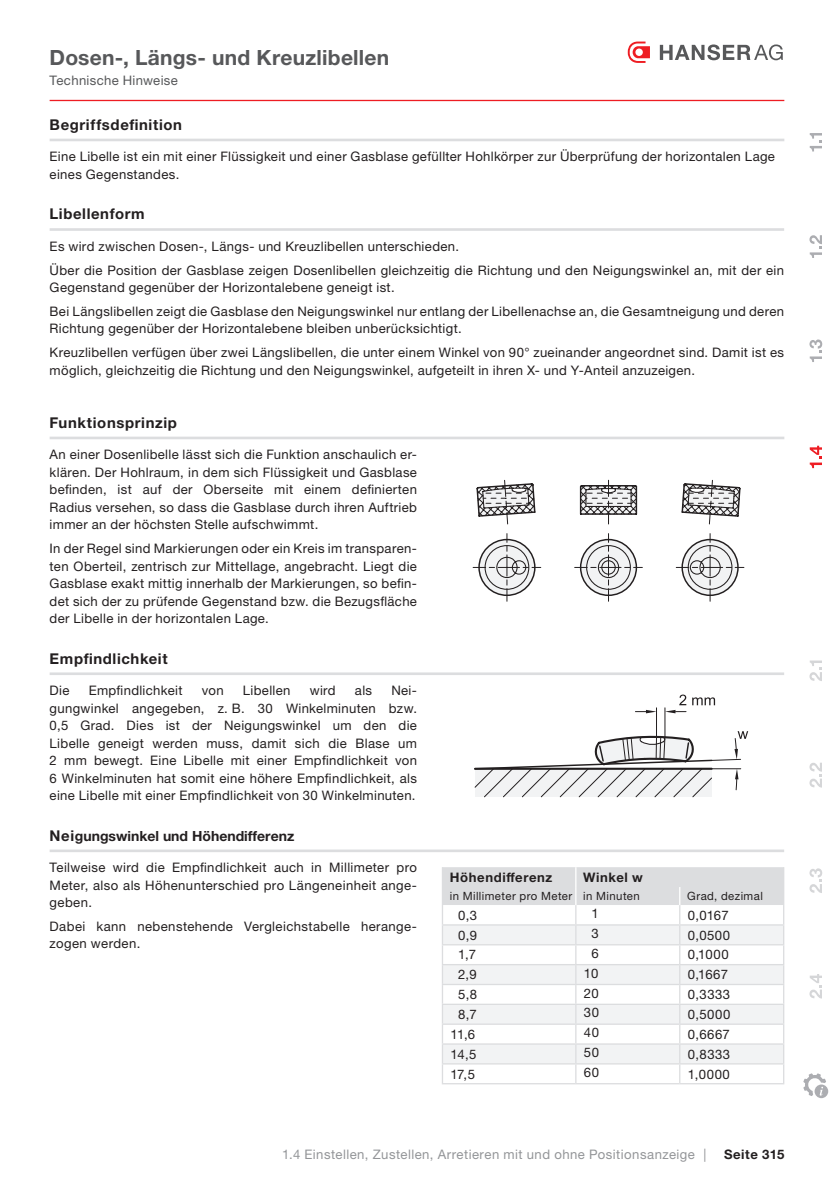
<style>
.page{position:relative;width:834px;height:1181px;background:#fff}
.page>*{position:absolute;margin:0;border:0;box-sizing:border-box;transform-origin:0 0}
.t1{font:700 21px "Helvetica Neue LTW1 G";letter-spacing:.01em;color:#57585a}
.t2{font:700 14.88px "Helvetica Neue LT Pro";letter-spacing:.04em;color:#231f20}
.t3{font:700 14px "Helvetica Neue LT Pro";color:#231f20}
.t4{font:13.12px/17.5px "Helvetica Neue LTW1 G";letter-spacing:.025em;color:#231f20}
.t5{font:13.12px "Helvetica Neue LT Pro";letter-spacing:.04em;color:#231f20}
.t6{font:13.12px "Helvetica Neue LTW1 G";letter-spacing:.035em;color:#939598}
.t7{font:700 13.12px "Helvetica Neue LTW1 G";letter-spacing:.045em;color:#231f20}
.t8{font:13.12px "Helvetica Neue LTW1 G";letter-spacing:.025em;color:#57585a}
.t9{font:11.38px "Helvetica Neue LT Pro";letter-spacing:.035em;color:#231f20}
.s1{font-size:14.88px}
</style>
<div class="page">
<hr style="left:50px;top:100px;width:734px;height:1px;background:#ee1d23">
<svg style="left:809px;top:133px;width:14px;height:336px"></svg>
<div style="left:814px;top:1084px;width:14px;height:14px;background:#acadb1;border-radius:50%"></div>
<svg style="left:627px;top:42px;width:22px;height:21px"></svg>
<svg style="left:659px;top:44px;width:123px;height:16px"></svg>
<hr style="left:50px;top:139px;width:734px;height:2px;background:#dcdddf">
<svg style="left:473px;top:479px;width:270px;height:122px"></svg>
<hr style="left:50px;top:437px;width:734px;height:2px;background:#dcdddf">
<hr style="left:50px;top:228px;width:734px;height:3px;background:#dcdddf">
<hr style="left:50px;top:672px;width:734px;height:3px;background:#dcdddf">
<svg style="left:441px;top:660px;width:388px;height:436px"></svg>
<hr style="left:50px;top:849px;width:734px;height:3px;background:#dcdddf">
<h1 class="t1" style="left:50px;top:44px;width:341px">Dosen-, Längs- und Kreuzlibellen</h1>
<p class="t8" style="left:50px;top:72px;width:130px">Technische Hinweise</p>
<p class="t2" style="left:50px;top:115px;width:134px">Begriffsdefinition</p>
<p class="t4" style="left:50px;top:148px;width:726px">Eine Libelle ist ein mit einer Flüssigkeit und einer Gasblase gefüllter Hohlkörper zur Überprüfung der horizontalen Lage eines Gegenstandes.</p>
<p class="t2" style="left:50px;top:205px;width:97px">Libellenform</p>
<p class="t4" style="left:50px;top:234px;width:735px;line-height:23.6px">Es wird zwischen Dosen-, Längs- und Kreuzlibellen unterschieden.<br>Über die Position der Gasblase zeigen Dosenlibellen gleichzeitig die Richtung und den Neigungswinkel an, mit der ein</p>
<p class="t4" style="left:50px;top:275px;width:735px;line-height:23.6px">Gegenstand gegenüber der Horizontalebene geneigt ist.<br>Bei Längslibellen zeigt die Gasblase den Neigungswinkel nur entlang der Libellenachse an, die Gesamtneigung und deren</p>
<p class="t4" style="left:50px;top:317px;width:735px;line-height:23.6px">Richtung gegenüber der Horizontalebene bleiben unberücksichtigt.<br>Kreuzlibellen verfügen über zwei Längslibellen, die unter einem Winkel von 90° zueinander angeordnet sind. Damit ist es</p>
<p class="t4" style="left:50px;top:361px;width:647px">möglich, gleichzeitig die Richtung und den Neigungswinkel, aufgeteilt in ihren X- und Y-Anteil anzuzeigen.</p>
<p class="t2" style="left:50px;top:413px;width:129px">Funktionsprinzip</p>
<p class="t4" style="left:50px;top:446px;width:369px;text-align:justify">An einer Dosenlibelle lässt sich die Funktion anschaulich er&shy;klären. Der Hohlraum, in dem sich Flüssigkeit und Gasblase befinden, ist auf der Oberseite mit einem definierten Radius versehen, so dass die Gasblase durch ihren Auftrieb immer an der höchsten Stelle aufschwimmt.</p>
<p class="t4" style="left:50px;top:539px;width:369px;text-align:justify">In der Regel sind Markierungen oder ein Kreis im transparen&shy;ten Oberteil, zentrisch zur Mittellage, angebracht. Liegt die Gasblase exakt mittig innerhalb der Markierungen, so befin&shy;det sich der zu prüfende Gegenstand bzw. die Bezugsfläche der Libelle in der horizontalen Lage.</p>
<p class="t2" style="left:50px;top:649px;width:119px">Empfindlichkeit</p>
<p class="t4" style="left:50px;top:681px;width:21px">Die</p>
<p class="t4" style="left:89px;top:681px;width:95px">Empfindlichkeit</p>
<p class="t4" style="left:202px;top:681px;width:23px">von</p>
<p class="t4" style="left:243px;top:681px;width:49px">Libellen</p>
<p class="t4" style="left:310px;top:681px;width:27px">wird</p>
<p class="t4" style="left:355px;top:681px;width:19px">als</p>
<p class="t4" style="left:50px;top:681px;width:369px;text-align:justify;text-indent:342px">Nei&shy;gungwinkel angegeben, z. B. 30 Winkelminuten bzw.<br>0,5 Grad. Dies ist der Neigungswinkel um den die Libelle geneigt werden muss, damit sich die Blase um 2 mm bewegt. Eine Libelle mit einer Empfindlichkeit von 6 Winkelminuten hat somit eine höhere Empfindlichkeit, als eine Libelle mit einer Empfindlichkeit von 30 Winkelminuten.</p>
<p class="t3" style="left:50px;top:827px;width:246px"><span class="s1">Nei</span>gungswinkel und Höhendifferenz</p>
<p class="t4" style="left:50px;top:859px;width:369px;text-align:justify">Teilweise wird die Empfindlichkeit auch in Millimeter pro Meter, also als Höhenunterschied pro Längeneinheit ange&shy;geben.</p>
<p class="t4" style="left:50px;top:917px;width:369px">Dabei kann nebenstehende Vergleichstabelle herange&shy;zogen werden.</p>
<p class="t7" style="left:450px;top:868px;width:104px">Höhendifferenz</p>
<p class="t7" style="left:583px;top:868px;width:61px">Winkel w</p>
<p class="t9" style="left:450px;top:889px;width:191px">in Millimeter pro Meter in Minuten</p>
<p class="t9" style="left:687px;top:889px;width:77px">Grad, dezimal</p>
<p class="t5" style="left:458px;top:907px;width:20px">0,3</p>
<p class="t5" style="left:591px;top:905px;width:9px">1</p>
<p class="t5" style="left:687px;top:907px;width:42px">0,0167</p>
<p class="t5" style="left:458px;top:927px;width:20px">0,9</p>
<p class="t5" style="left:591px;top:925px;width:9px">3</p>
<p class="t5" style="left:687px;top:927px;width:44px">0,0500</p>
<p class="t5" style="left:458px;top:947px;width:19px">1,7</p>
<p class="t5" style="left:591px;top:945px;width:9px">6</p>
<p class="t5" style="left:687px;top:947px;width:42px">0,1000</p>
<p class="t5" style="left:458px;top:966px;width:20px">2,9</p>
<p class="t5" style="left:584px;top:965px;width:16px">10</p>
<p class="t5" style="left:687px;top:966px;width:42px">0,1667</p>
<p class="t5" style="left:458px;top:986px;width:20px">5,8</p>
<p class="t5" style="left:584px;top:985px;width:16px">20</p>
<p class="t5" style="left:687px;top:986px;width:44px">0,3333</p>
<p class="t5" style="left:458px;top:1006px;width:20px">8,7</p>
<p class="t5" style="left:584px;top:1005px;width:17px">30</p>
<p class="t5" style="left:687px;top:1006px;width:44px">0,5000</p>
<p class="t5" style="left:450px;top:1026px;width:26px">11,6</p>
<p class="t5" style="left:584px;top:1024px;width:17px">40</p>
<p class="t5" style="left:687px;top:1026px;width:44px">0,6667</p>
<p class="t5" style="left:450px;top:1046px;width:27px">14,5</p>
<p class="t5" style="left:584px;top:1044px;width:17px">50</p>
<p class="t5" style="left:687px;top:1046px;width:44px">0,8333</p>
<p class="t5" style="left:450px;top:1066px;width:26px">17,5</p>
<p class="t5" style="left:584px;top:1064px;width:17px">60</p>
<p class="t5" style="left:687px;top:1066px;width:44px">1,0000</p>
<p class="t6" style="left:282px;top:1146px;width:425px">1.4 Einstellen, Zustellen, Arretieren mit und ohne Positionsanzeige |</p>
<p class="t7" style="left:724px;top:1146px;width:62px">Seite 315</p>
</div>
